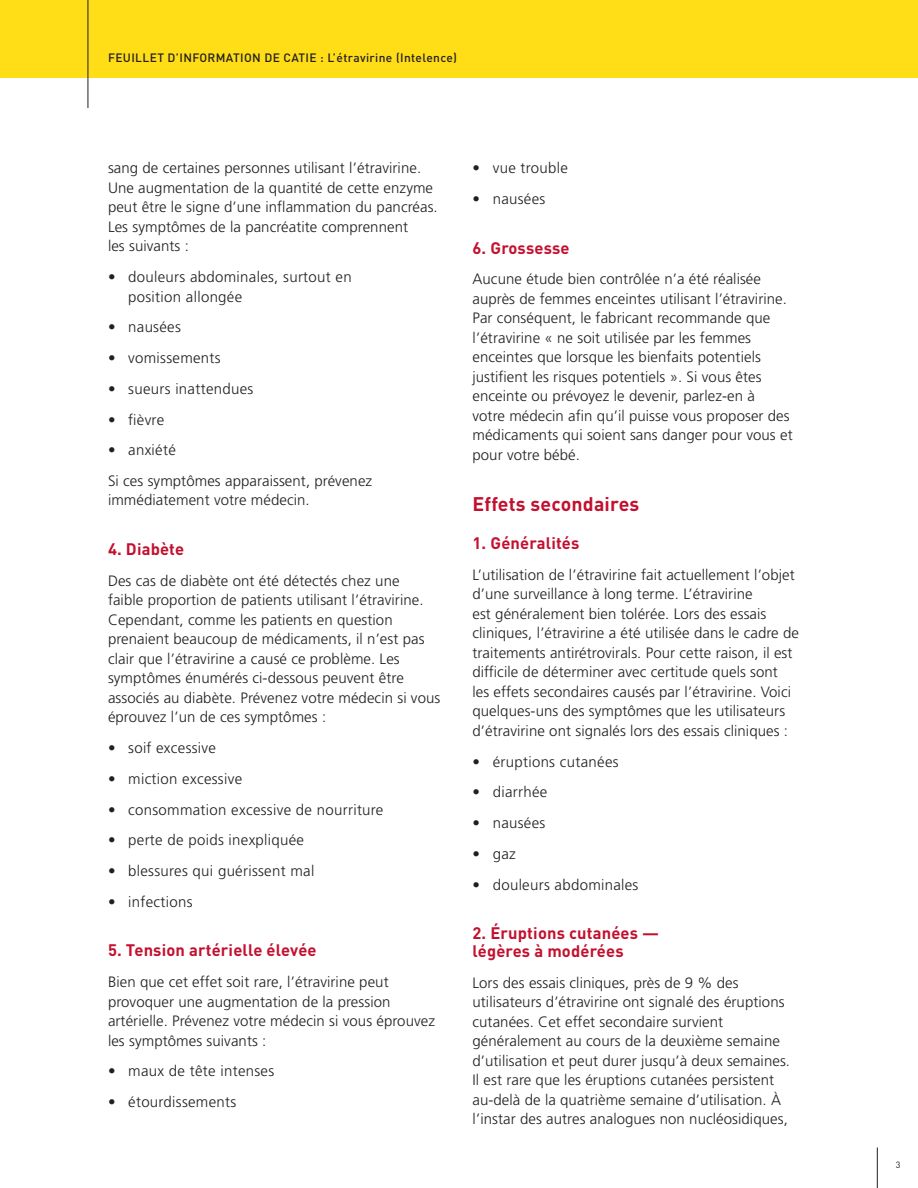
<style>
.page{position:relative;width:918px;height:1188px;background:#fff}
.page>*{position:absolute;margin:0;border:0;box-sizing:border-box;transform-origin:0 0}
.t1{font:700 19.5px "DINOT";letter-spacing:.01em;color:#c3102f}
.t2{font:700 16.5px/18px "DINOT";letter-spacing:.01em;color:#c3102f}
.t3{font:300 15px/19.5px "Frutiger LT Pro";letter-spacing:.005em;color:#231f20}
.t4{font:500 12px "DINOT";letter-spacing:.03em;color:#231f20}
.t5{font:9px "DINOT";color:#231f20}
</style>
<div class="page">
<hr style="left:877px;top:1148px;width:1px;height:40px;background:#231f20">
<div style="left:0;top:0;width:918px;height:78px;background:#ffdd17"></div>
<hr style="left:88px;top:0;width:1px;height:108px;background:#231f20">
<p class="t4" style="left:108px;top:48px;width:351px">FEUILLET D’INFORMATION DE CATIE : L’étravirine (Intelence)</p>
<p class="t3" style="left:108px;top:158px;width:331px">sang de certaines personnes utilisant l’étravirine.<br>Une augmentation de la quantité de cette enzyme peut être le signe d’une inflammation du pancréas.<br>Les symptômes de la pancréatite comprennent<br>les suivants :</p>
<p class="t3" style="left:128px;top:267px;width:225px;text-indent:-20px">• douleurs abdominales, surtout en position allongée</p>
<p class="t3" style="left:108px;top:317px;width:74px">• nausées</p>
<p class="t3" style="left:108px;top:348px;width:114px">• vomissements</p>
<p class="t3" style="left:108px;top:379px;width:147px">• sueurs inattendues</p>
<p class="t3" style="left:108px;top:410px;width:58px">• fièvre</p>
<p class="t3" style="left:108px;top:435px;width:266px;line-height:30.8px">• anxiété<br>Si ces symptômes apparaissent, prévenez</p>
<p class="t3" style="left:108px;top:491px;width:203px">immédiatement votre médecin.</p>
<p class="t2" style="left:108px;top:539px;width:78px">4. Diabète</p>
<p class="t3" style="left:108px;top:571px;width:334px">Des cas de diabète ont été détectés chez une<br>faible proportion de patients utilisant l’étravirine.<br>Cependant, comme les patients en question prenaient beaucoup de médicaments, il n’est pas clair que l’étravirine a causé ce problème. Les symptômes énumérés ci-dessous peuvent être associés au diabète. Prévenez votre médecin si vous éprouvez l’un de ces symptômes :</p>
<p class="t3" style="left:108px;top:738px;width:110px">• soif excessive</p>
<p class="t3" style="left:108px;top:769px;width:136px">• miction excessive</p>
<p class="t3" style="left:108px;top:800px;width:277px">• consommation excessive de nourriture</p>
<p class="t3" style="left:108px;top:830px;width:198px">• perte de poids inexpliquée</p>
<p class="t3" style="left:108px;top:861px;width:208px">• blessures qui guérissent mal</p>
<p class="t3" style="left:108px;top:892px;width:86px">• infections</p>
<p class="t2" style="left:108px;top:940px;width:210px">5. Tension artérielle élevée</p>
<p class="t3" style="left:108px;top:972px;width:329px">Bien que cet effet soit rare, l’étravirine peut provoquer une augmentation de la pression artérielle. Prévenez votre médecin si vous éprouvez les symptômes suivants :</p>
<p class="t3" style="left:108px;top:1061px;width:168px">• maux de tête intenses</p>
<p class="t3" style="left:108px;top:1092px;width:130px">• étourdissements</p>
<p class="t3" style="left:472px;top:158px;width:97px">• vue trouble</p>
<p class="t3" style="left:472px;top:189px;width:74px">• nausées</p>
<p class="t2" style="left:472px;top:237px;width:99px">6. Grossesse</p>
<p class="t3" style="left:472px;top:269px;width:322px">Aucune étude bien contrôlée n’a été réalisée auprès de femmes enceintes utilisant l’étravirine.<br>Par conséquent, le fabricant recommande que l’étravirine « ne soit utilisée par les femmes enceintes que lorsque les bienfaits potentiels justifient les risques potentiels ». Si vous êtes enceinte ou prévoyez le devenir, parlez-en à<br>votre médecin afin qu’il puisse vous proposer des médicaments qui soient sans danger pour vous et pour votre bébé.</p>
<h1 class="t1" style="left:472px;top:488px;width:168px">Effets secondaires</h1>
<p class="t2" style="left:472px;top:533px;width:108px">1. Généralités</p>
<p class="t3" style="left:472px;top:565px;width:328px">L’utilisation de l’étravirine fait actuellement l’objet d’une surveillance à long terme. L’étravirine<br>est généralement bien tolérée. Lors des essais cliniques, l’étravirine a été utilisée dans le cadre de traitements antirétrovirals. Pour cette raison, il est difficile de déterminer avec certitude quels sont<br>les effets secondaires causés par l’étravirine. Voici quelques-uns des symptômes que les utilisateurs d’étravirine ont signalés lors des essais cliniques :</p>
<p class="t3" style="left:472px;top:752px;width:148px">• éruptions cutanées</p>
<p class="t3" style="left:472px;top:782px;width:76px">• diarrhée</p>
<p class="t3" style="left:472px;top:813px;width:74px">• nausées</p>
<p class="t3" style="left:472px;top:844px;width:45px">• gaz</p>
<p class="t3" style="left:472px;top:875px;width:167px">• douleurs abdominales</p>
<p class="t2" style="left:472px;top:923px;width:188px">2. Éruptions cutanées — légères à modérées</p>
<p class="t3" style="left:472px;top:973px;width:319px">Lors des essais cliniques, près de 9 % des utilisateurs d’étravirine ont signalé des éruptions cutanées. Cet effet secondaire survient généralement au cours de la deuxième semaine d’utilisation et peut durer jusqu’à deux semaines.<br>Il est rare que les éruptions cutanées persistent au-delà de la quatrième semaine d’utilisation. À l’instar des autres analogues non nucléosidiques,</p>
<p class="t5" style="left:896px;top:1158px;width:6px">3</p>
</div>
